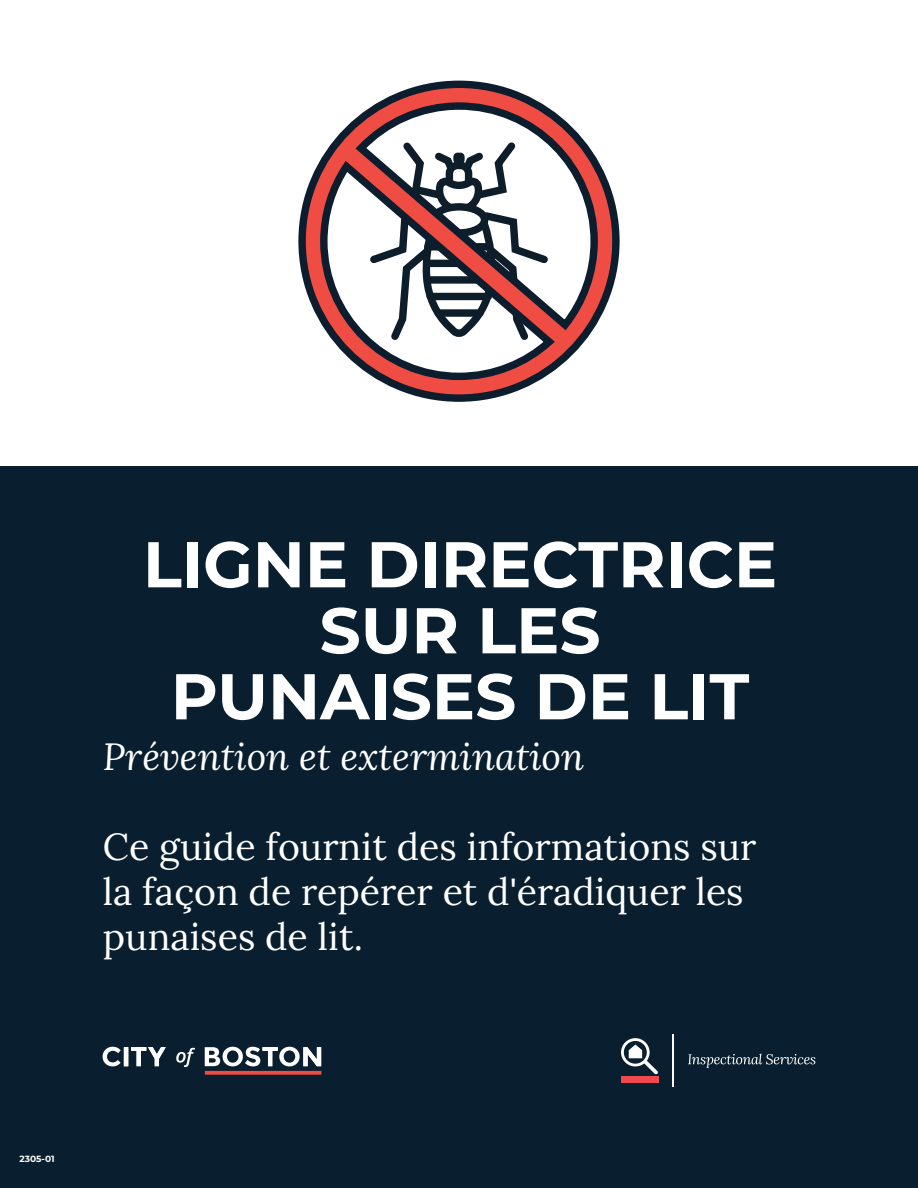
<style>
.page{position:relative;width:918px;height:1188px;background:#fff}
.page>*{position:absolute;margin:0;border:0;box-sizing:border-box;transform-origin:0 0}
.t1{font:700 64.5px/66px "Montserrat";color:#fff;text-align:center}
.t2{font:37.5px/45px "Lora";color:#fff}
.t3{font:italic 37.5px "Lora";color:#fff}
.t4{font:700 9px "Montserrat";color:#fff}
</style>
<div class="page">
<div style="left:0;top:467px;width:918px;height:721px;background:#091f2f"></div>
<svg style="left:298px;top:80px;width:322px;height:322px"></svg>
<svg style="left:103px;top:1047px;width:18px;height:19px"></svg>
<hr style="left:124px;top:1047px;width:4px;height:19px;background:#fff">
<svg style="left:131px;top:1047px;width:35px;height:19px"></svg>
<svg style="left:176px;top:1048px;width:19px;height:19px"></svg>
<svg style="left:205px;top:1047px;width:116px;height:19px"></svg>
<svg style="left:205px;top:1071px;width:116px;height:4px"></svg>
<svg style="left:688px;top:1054px;width:127px;height:14px"></svg>
<hr style="left:672px;top:1035px;width:1px;height:52px;background:#fff">
<div style="left:621px;top:1076px;width:37px;height:7px;background:#ef484e"></div>
<svg style="left:621px;top:1038px;width:37px;height:36px"></svg>
<p class="t1" style="left:143px;top:528px;width:636px">LIGNE DIRECTRICE<br>SUR LES<br>PUNAISES DE LIT</p>
<p class="t3" style="left:103px;top:731px;width:483px">Prévention et extermination</p>
<p class="t2" style="left:103px;top:822px;width:655px">Ce guide fournit des informations sur la façon de repérer et d'éradiquer les punaises de lit.</p>
<p class="t4" style="left:19px;top:1152px;width:37px">2305-01</p>
</div>
